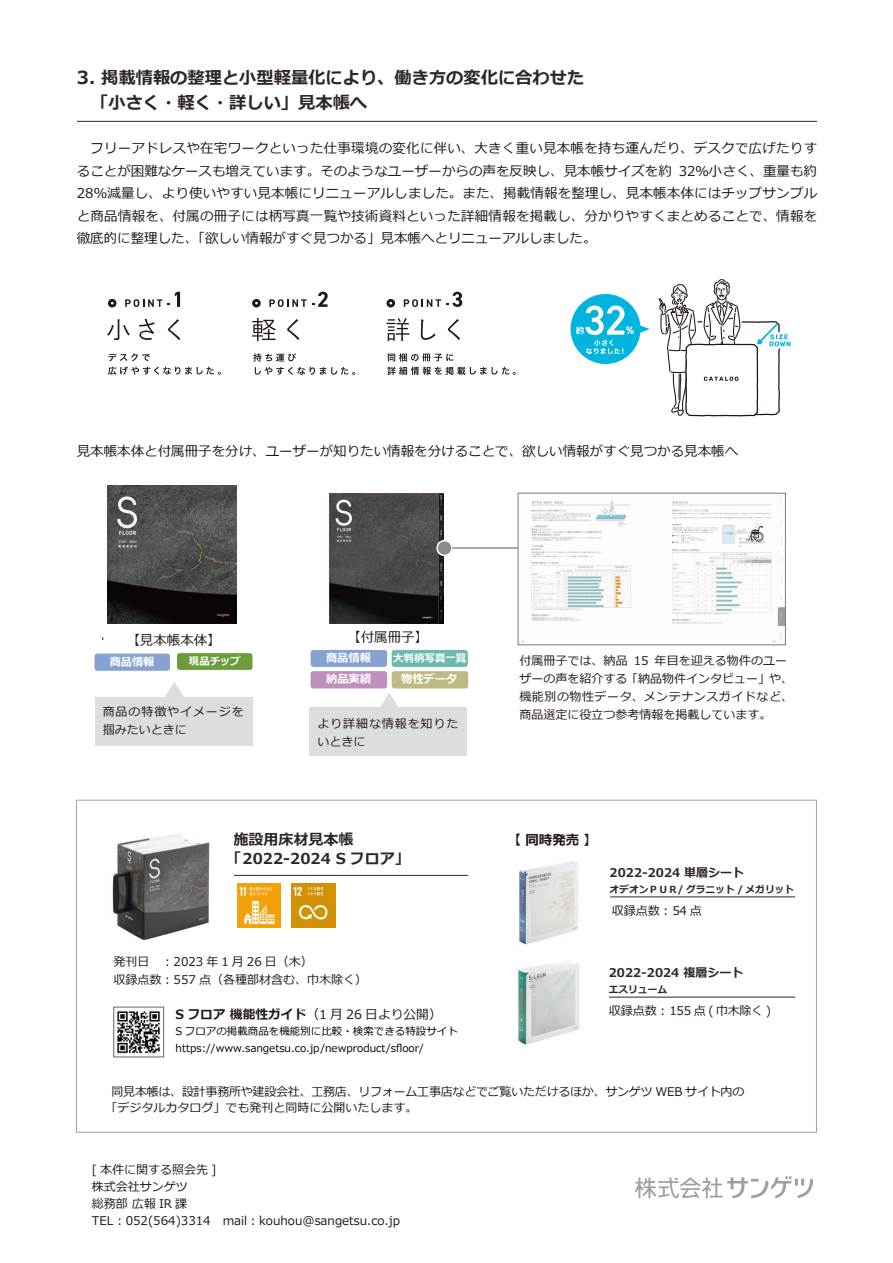
<style>
.page{position:relative;width:893px;height:1263px;background:#fff}
.page>*{position:absolute;margin:0;border:0;box-sizing:border-box;transform-origin:0 0}
.t1{font:700 17.25px/25.2px "Meiryo";color:#2f2725}
.t2{font:700 15px/19.5px "Meiryo";color:#2f2725}
.t3{font:13.5px/22.5px "Meiryo";color:#221815;text-align:justify}
.t4{font:700 13.5px "Meiryo";color:#221815}
.t5{font:12.75px "Meiryo";color:#221815}
.t6{font:12px/18px "Meiryo";color:#221815}
.t7{font:12px/16.5px "Meiryo";letter-spacing:-.02em;color:#221815}
.t8{font:12px/18px "Meiryo";letter-spacing:.075em;color:#221815}
.t9{font:700 12px "Meiryo";color:#2f2725}
.t10{font:12px "Meiryo";letter-spacing:-.03em;color:#221815}
.t11{font:700 11.4px "Meiryo";color:#fff}
.t12{font:700 10.65px "Meiryo";color:#fff}
.t13{font:10.5px "Meiryo";color:#040000}
.t14{font:700 10.5px "Meiryo";color:#fff}
.t15{font:700 9.75px "Meiryo";color:#2f2725}
.s1{font-size:18px}
.s2{font-weight:700}
</style>
<div class="page">
<hr style="left:77px;top:121px;width:740px;height:1px;background:#2f2725">
<svg style="left:634px;top:1176px;width:179px;height:22px"></svg>
<hr style="left:231px;top:875px;width:237px;height:1px;background:#2f2725">
<img style="left:237px;top:884px;width:44px;height:43px">
<img style="left:292px;top:884px;width:43px;height:43px">
<img style="left:108px;top:485px;width:128px;height:138px">
<img style="left:330px;top:493px;width:113px;height:130px">
<svg style="left:387px;top:353px;width:129px;height:22px"></svg>
<svg style="left:404px;top:292px;width:58px;height:15px"></svg>
<svg style="left:387px;top:299px;width:8px;height:8px"></svg>
<svg style="left:387px;top:318px;width:22px;height:23px"></svg>
<svg style="left:421px;top:319px;width:14px;height:21px"></svg>
<svg style="left:448px;top:319px;width:12px;height:21px"></svg>
<svg style="left:253px;top:353px;width:102px;height:22px"></svg>
<svg style="left:269px;top:292px;width:59px;height:15px"></svg>
<svg style="left:252px;top:299px;width:9px;height:8px"></svg>
<svg style="left:252px;top:318px;width:24px;height:23px"></svg>
<svg style="left:287px;top:319px;width:12px;height:21px"></svg>
<svg style="left:108px;top:353px;width:113px;height:22px"></svg>
<svg style="left:125px;top:292px;width:55px;height:15px"></svg>
<svg style="left:108px;top:299px;width:8px;height:8px"></svg>
<svg style="left:107px;top:319px;width:23px;height:21px"></svg>
<svg style="left:139px;top:319px;width:16px;height:21px"></svg>
<svg style="left:168px;top:319px;width:12px;height:21px"></svg>
<svg style="left:658px;top:279px;width:132px;height:619px"></svg>
<div style="left:570px;top:294px;width:71px;height:70px;background:#00b4de;border-radius:50%"></div>
<svg style="left:576px;top:305px;width:74px;height:49px"></svg>
<div style="left:95px;top:653px;width:75px;height:18px;background:#87a2d1;border-radius:3px"></div>
<div style="left:177px;top:653px;width:75px;height:17px;background:#6b9e3a;border-radius:3px"></div>
<div style="left:311px;top:650px;width:76px;height:17px;background:#87a2d1;border-radius:3px"></div>
<div style="left:392px;top:650px;width:76px;height:17px;background:#6dbaad;border-radius:3px"></div>
<div style="left:311px;top:671px;width:76px;height:17px;background:#bf8fbe;border-radius:3px"></div>
<div style="left:392px;top:671px;width:76px;height:17px;background:#bfb985;border-radius:3px"></div>
<div style="left:95px;top:697px;width:157px;height:48px;background:#dcdddd"></div>
<svg style="left:165px;top:682px;width:19px;height:15px"></svg>
<div style="left:309px;top:707px;width:158px;height:49px;background:#dcdddd"></div>
<svg style="left:380px;top:693px;width:18px;height:14px"></svg>
<svg style="left:434px;top:538px;width:18px;height:18px"></svg>
<hr style="left:452px;top:547px;width:69px;height:2px;background:#8a8d8e">
<hr style="left:609px;top:997px;width:186px;height:1px;background:#2f2725">
<img style="left:518px;top:961px;width:62px;height:84px">
<hr style="left:610px;top:896px;width:185px;height:1px;background:#2f2725">
<img style="left:519px;top:861px;width:59px;height:84px">
<img style="left:112px;top:834px;width:122px;height:107px">
<img style="left:520px;top:495px;width:264px;height:148px">
<div style="left:518px;top:493px;width:268px;height:152px;border:1px solid #7b7b7b"></div>
<img style="left:117px;top:1011px;width:43px;height:43px">
<div style="left:113px;top:1007px;width:51px;height:50px;border:1px solid #656464"></div>
<p class="t1" style="left:77px;top:66px;width:509px"><span class="s1">3.</span> 掲載情報の整理と小型軽量化により、働き方の変化に合わせた　 「小さく・軽く・詳しい」見本帳へ</p>
<p class="t3" style="left:77px;top:138px;width:742px">　フリーアドレスや在宅ワークといった仕事環境の変化に伴い、大きく重い見本帳を持ち運んだり、デスクで広げたりすることが困難なケースも増えています。そのようなユーザーからの声を反映し、見本帳サイズを約 32％小さく、重量も約28％減量し、より使いやすい見本帳にリニューアルしました。また、掲載情報を整理し、見本帳本体にはチップサンプルと商品情報を、付属の冊子には柄写真一覧や技術資料といった詳細情報を掲載し、分かりやすくまとめることで、情報を徹底的に整理した、「欲しい情報がすぐ見つかる」見本帳へとリニューアルしました。</p>
<p class="t3" style="left:77px;top:440px;width:663px">見本帳本体と付属冊子を分け、ユーザーが知りたい情報を分けることで、欲しい情報がすぐ見つかる見本帳へ</p>
<p class="t3" style="left:347px;top:627px;width:82px">【付属冊子】</p>
<p class="t3" style="left:126px;top:630px;width:96px">【見本帳本体】</p>
<p class="t11" style="left:110px;top:653px;width:46px">商品情報</p>
<p class="t14" style="left:189px;top:654px;width:53px">現品チップ</p>
<p class="t11" style="left:326px;top:650px;width:47px">商品情報</p>
<p class="t12" style="left:393px;top:650px;width:75px">大判柄写真一覧</p>
<p class="t11" style="left:326px;top:671px;width:47px">納品実績</p>
<p class="t11" style="left:401px;top:671px;width:58px">物性データ</p>
<p class="t8" style="left:103px;top:704px;width:142px">商品の特徴やイメージを掴みたいときに</p>
<p class="t8" style="left:317px;top:716px;width:142px">より詳細な情報を知りたいときに</p>
<p class="t2" style="left:226px;top:830px;width:185px;text-indent:8px">施設用床材見本帳「2022-2024 S フロア」</p>
<p class="t6" style="left:114px;top:953px;width:255px">発刊日　︓2023 年 1 月 26 日（木）<br>収録点数︓557 点（各種部材含む、巾木除く）</p>
<p class="t5" style="left:176px;top:1005px;width:268px"><span class="s2">S フロア 機能性ガイド</span>（1 月 26 日より公開）</p>
<p class="t13" style="left:176px;top:1024px;width:284px">S フロアの掲載商品を機能別に比較・検索できる特設サイト</p>
<p class="t13" style="left:176px;top:1040px;width:250px">https://www.sangetsu.co.jp/newproduct/sfloor/</p>
<p class="t6" style="left:519px;top:652px;width:275px">付属冊子では、納品 15 年目を迎える物件のユーザーの声を紹介する「納品物件インタビュー」や、機能別の物性データ、メンテナンスガイドなど、商品選定に役立つ参考情報を掲載しています。</p>
<p class="t4" style="left:507px;top:830px;width:91px">【 同時発売 】</p>
<p class="t9" style="left:610px;top:864px;width:136px">2022-2024 単層シート</p>
<p class="t15" style="left:610px;top:882px;width:186px">オデオンＰＵＲ/ グラニット / メガリット</p>
<p class="t6" style="left:612px;top:902px;width:91px">収録点数︓ 54 点</p>
<p class="t9" style="left:609px;top:964px;width:136px">2022-2024 複層シート</p>
<p class="t15" style="left:609px;top:982px;width:60px">エスリューム</p>
<p class="t10" style="left:609px;top:1002px;width:164px">収録点数︓ 155 点 ( 巾木除く )</p>
<p class="t7" style="left:106px;top:1084px;width:640px;text-indent:6px">同見本帳は、設計事務所や建設会社、工務店、リフォーム工事店などでご覧いただけるほか、サンゲツ WEB サイト内の「デジタルカタログ」でも発刊と同時に公開いたします。</p>
<p class="t6" style="left:92px;top:1162px;width:310px;line-height:17px">[ 本件に関する照会先 ]<br>株式会社サンゲツ<br>総務部 広報 IR 課<br>TEL︓052(564)3314　mail︓kouhou@sangetsu.co.jp</p>
</div>
